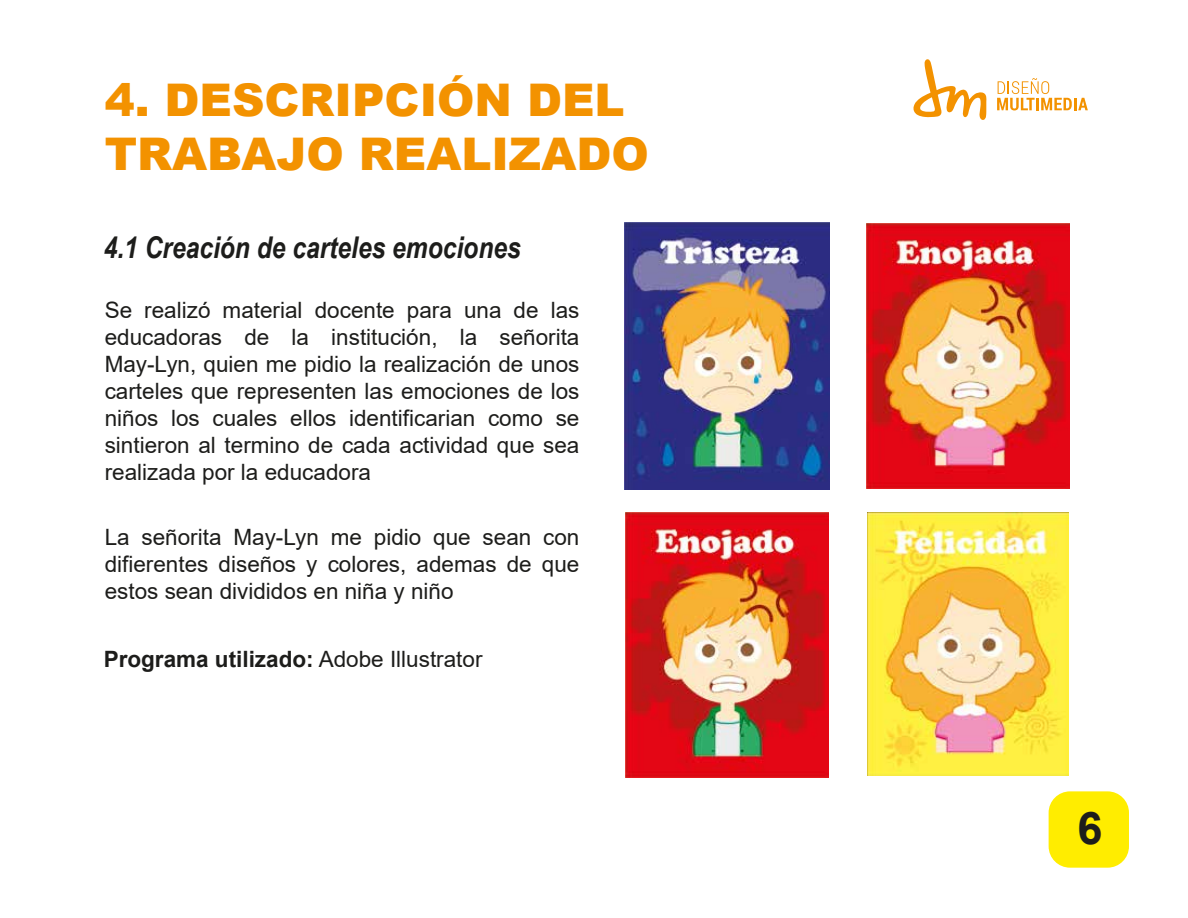
<style>
.page{position:relative;width:1188px;height:918px;background:#fff}
.page>*{position:absolute;margin:0;border:0;box-sizing:border-box;transform-origin:0 0}
.t1{font:900 45px/54px "Arial";color:#f39200}
.t2{font:700 45px "Arial";color:#1d1d1b}
.t3{font:italic 700 30px "Arial Narrow";color:#1d1d1b}
.t4{font:22.5px/27px "Arial";color:#1d1d1b;text-align:justify}
.t5{font:700 22.5px "Arial";color:#1d1d1b}
.s1{font-weight:400}
</style>
<div class="page">
<div style="left:1049px;top:791px;width:80px;height:77px;background:#ffed00;border-radius:21px"></div>
<svg style="left:914px;top:59px;width:72px;height:61px"></svg>
<svg style="left:997px;top:78px;width:91px;height:32px"></svg>
<img style="left:867px;top:223px;width:202px;height:265px">
<img style="left:625px;top:222px;width:205px;height:268px">
<img style="left:867px;top:512px;width:202px;height:264px">
<img style="left:626px;top:512px;width:202px;height:265px">
<h1 class="t1" style="left:105px;top:72px;width:546px">4. DESCRIPCIÓN DEL<br>TRABAJO REALIZADO</h1>
<h2 class="t3" style="left:104px;top:225px;width:419px">4.1 Creación de carteles emociones</h2>
<p class="t4" style="left:105px;top:297px;width:476px">Se realizó material docente para una de las educadoras de la institución, la señorita May-Lyn, quien me pidio la realización de unos carteles que representen las emociones de los niños los cuales ellos identificarian como se sintieron al termino de cada actividad que sea realizada por la educadora</p>
<p class="t4" style="left:105px;top:524px;width:476px">La señorita May-Lyn me pidio que sean con difierentes diseños y colores, ademas de que estos sean divididos en niña y niño</p>
<p class="t5" style="left:104px;top:644px;width:380px">Programa utilizado: <span class="s1">Adobe Illustrator</span></p>
<h1 class="t2" style="left:1077px;top:796px;width:27px">6</h1>
</div>
